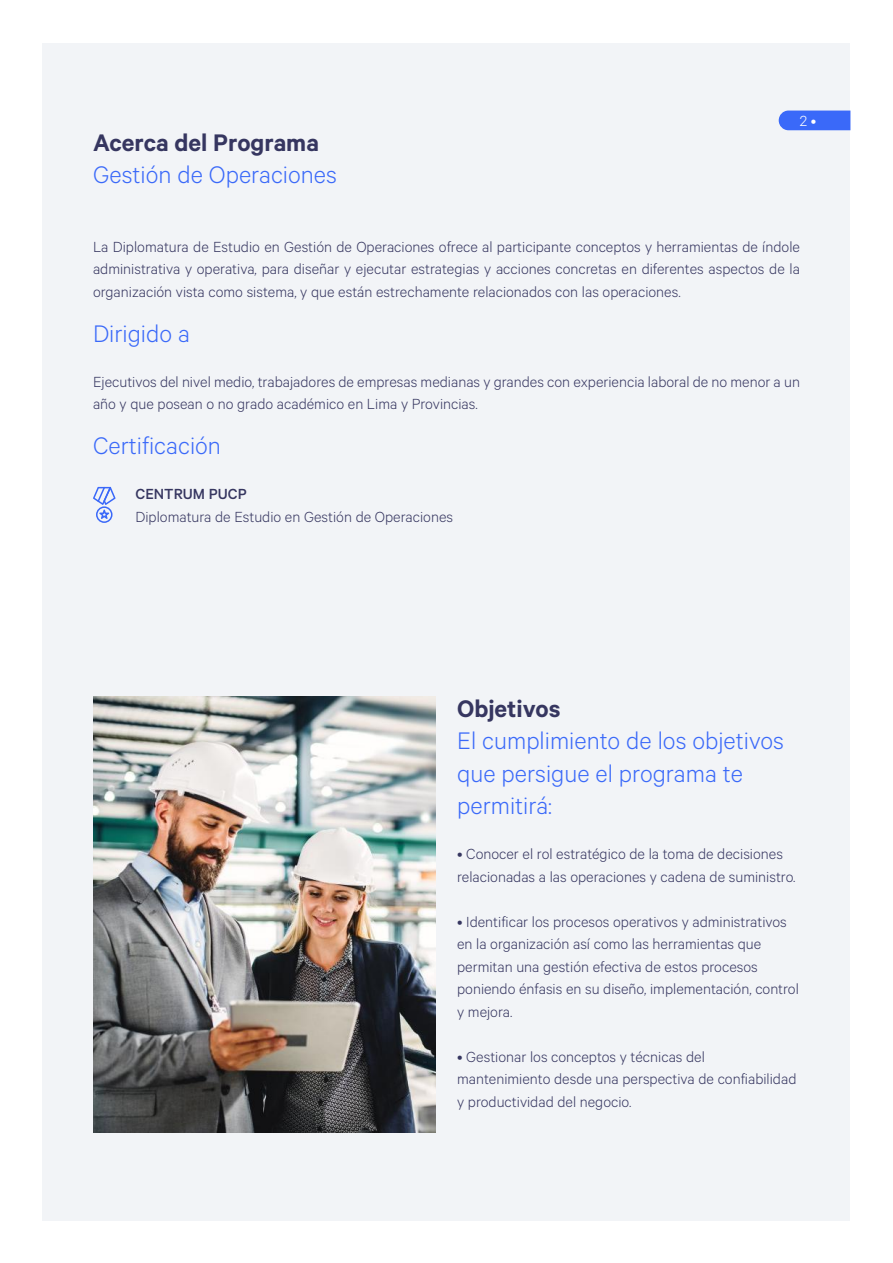
<style>
.page{position:relative;width:893px;height:1263px;background:#fff}
.page>*{position:absolute;margin:0;border:0;box-sizing:border-box;transform-origin:0 0}
.t1{font:300 27px/32.4px "Calibre";color:#3a69f9}
.t2{font:600 27px "Calibre";color:#363660}
.t3{font:300 16.5px/22.5px "Calibre";color:#363660}
.t4{font:500 16.5px "Calibre";color:#363660}
.t5{font:300 16.5px "Calibre";color:#fff}
</style>
<div class="page">
<div style="left:43px;top:43px;width:807px;height:1177px;background:#f2f4f7"></div>
<img style="left:93px;top:697px;width:343px;height:436px">
<svg style="left:93px;top:487px;width:23px;height:36px"></svg>
<svg style="left:779px;top:111px;width:71px;height:19px"></svg>
<h1 class="t2" style="left:93px;top:126px;width:227px">Acerca del Programa</h1>
<h1 class="t1" style="left:93px;top:157px;width:245px">Gestión de Operaciones</h1>
<p class="t5" style="left:800px;top:111px;width:18px">2 •</p>
<p class="t3" style="left:93px;top:235px;width:708px;text-align:justify">La Diplomatura de Estudio en Gestión de Operaciones ofrece al participante conceptos y herramientas de índole administrativa y operativa, para diseñar y ejecutar estrategias y acciones concretas en diferentes aspectos de la organización vista como sistema, y que están estrechamente relacionados con las operaciones.</p>
<h1 class="t1" style="left:93px;top:316px;width:98px">Dirigido a</h1>
<p class="t3" style="left:93px;top:370px;width:708px">Ejecutivos del nivel medio, trabajadores de empresas medianas y grandes con experiencia laboral de no menor a un año y que posean o no grado académico en Lima y Provincias.</p>
<h1 class="t1" style="left:93px;top:428px;width:129px">Certificación</h1>
<p class="t4" style="left:136px;top:484px;width:113px">CENTRUM PUCP</p>
<p class="t3" style="left:136px;top:505px;width:319px">Diplomatura de Estudio en Gestión de Operaciones</p>
<h1 class="t2" style="left:457px;top:692px;width:105px">Objetivos</h1>
<h1 class="t1" style="left:457px;top:723px;width:328px">El cumplimiento de los objetivos que persigue el programa te permitirá:</h1>
<p class="t3" style="left:457px;top:842px;width:340px">• Conocer el rol estratégico de la toma de decisiones relacionadas a las operaciones y cadena de suministro.</p>
<p class="t3" style="left:457px;top:909px;width:343px">• Identificar los procesos operativos y administrativos en la organización así como las herramientas que permitan una gestión efectiva de estos procesos poniendo énfasis en su diseño, implementación, control y mejora.</p>
<p class="t3" style="left:457px;top:1044px;width:341px">• Gestionar los conceptos y técnicas del mantenimiento desde una perspectiva de confiabilidad y productividad del negocio.</p>
</div>
